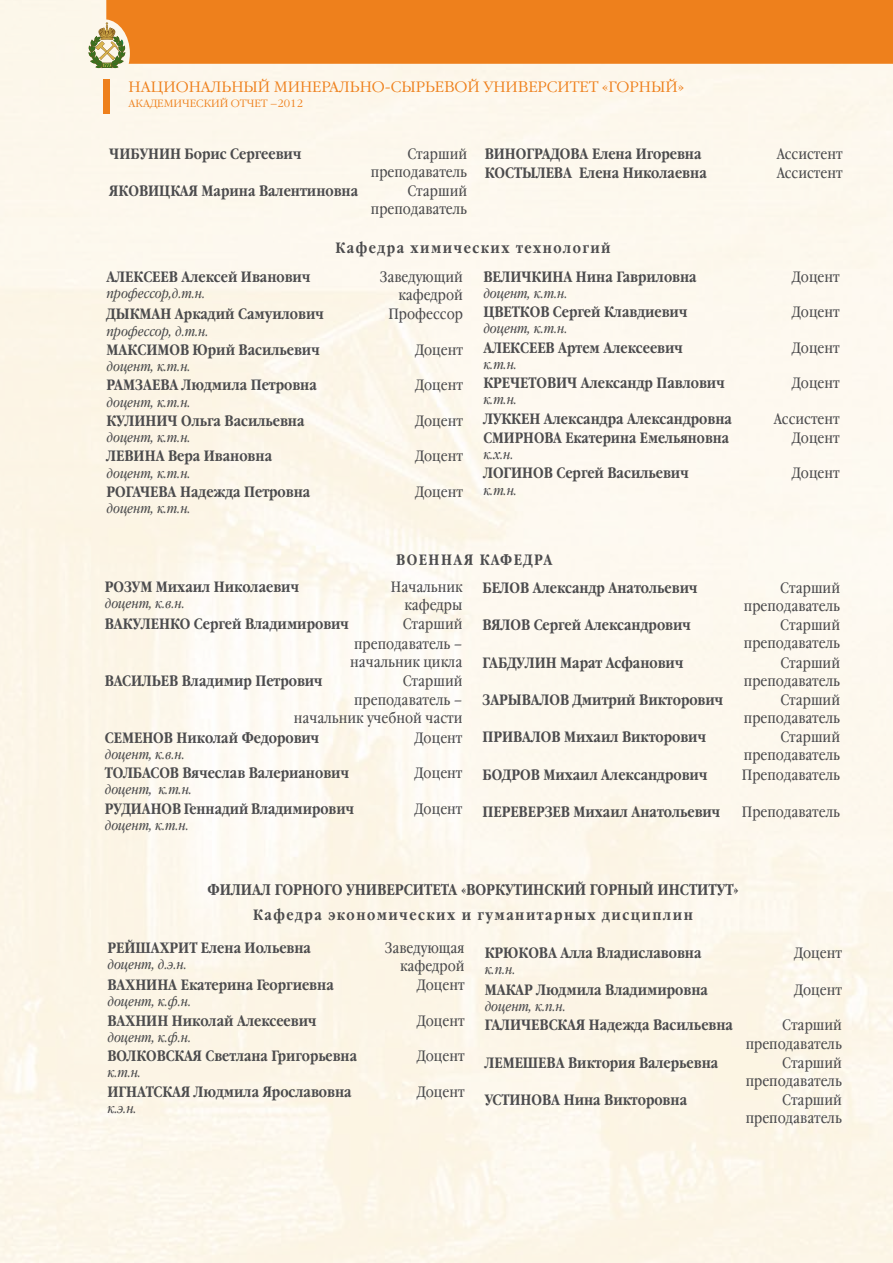
<style>
.page{position:relative;width:893px;height:1263px;background:#fff}
.page>*{position:absolute;margin:0;border:0;box-sizing:border-box;transform-origin:0 0}
.t1{font:700 15.3px "Garamond Narrow C";letter-spacing:.08em;color:#4b4b4d}
.t2{font:700 15px "Garamond Narrow C";color:#4b4b4d}
.t3{font:15px/18px "Garamond Book Narrow C";color:#4b4b4d;text-align:right}
.t4{font:700 15px/32.5px "Garamond Narrow C";letter-spacing:.1em;color:#4b4b4d}
.t5{font:300 15px "Garamond C";color:#ee801c}
.t6{font:italic 13.5px "Garamond Book Narrow C";color:#4b4b4d}
.t7{font:300 10.5px "Garamond C";color:#ee801c}
</style>
<div class="page">
<div style="left:106px;top:0;width:787px;height:64px;background:#ee801c"></div>
<svg style="left:88px;top:22px;width:38px;height:46px;background:#bdb98c"></svg>
<div style="left:103px;top:79px;width:7px;height:35px;background:#ee801c"></div>
<p class="t5" style="left:129px;top:79px;width:557px">НАЦИОНАЛЬНЫЙ МИНЕРАЛЬНО-СЫРЬЕВОЙ УНИВЕРСИТЕТ «ГОРНЫЙ»</p>
<p class="t7" style="left:129px;top:98px;width:176px">АКАДЕМИЧЕСКИЙ ОТЧЕТ –2012</p>
<p class="t2" style="left:109px;top:145px;width:11px">Чиб</p>
<p class="t2" style="left:140px;top:145px;width:163px">унин Борис Сергеевич</p>
<p class="t3" style="left:371px;top:145px;width:98px">Старший преподаватель</p>
<p class="t2" style="left:109px;top:183px;width:250px">Яковицкая Марина Валентиновна</p>
<p class="t3" style="left:371px;top:183px;width:98px">Старший преподаватель</p>
<p class="t4" style="left:335px;top:232px;width:277px">Кафедра химических технологий</p>
<p class="t2" style="left:107px;top:268px;width:205px">Алексеев Алексей Иванович</p>
<p class="t6" style="left:107px;top:286px;width:100px">профессор,д.т.н.</p>
<p class="t2" style="left:485px;top:145px;width:218px">Виноградова Елена Игоревна</p>
<p class="t3" style="left:777px;top:145px;width:67px">Ассистент</p>
<p class="t2" style="left:485px;top:165px;width:224px">Костылева Елена Николаевна</p>
<p class="t3" style="left:777px;top:165px;width:67px">Ассистент</p>
<p class="t2" style="left:483px;top:268px;width:215px">Величкина Нина Гавриловна</p>
<p class="t6" style="left:483px;top:286px;width:86px">доцент, к.т.н.</p>
<p class="t3" style="left:792px;top:268px;width:49px">Доцент</p>
<p class="t3" style="left:380px;top:268px;width:85px">Заведующий кафедрой</p>
<p class="t2" style="left:107px;top:306px;width:219px">Дыкман Аркадий Самуилович</p>
<p class="t6" style="left:107px;top:323px;width:103px">профессор, д.т.н.</p>
<p class="t3" style="left:388px;top:306px;width:76px">Профессор</p>
<p class="t2" style="left:483px;top:303px;width:206px">Цветков Сергей Клавдиевич</p>
<p class="t6" style="left:483px;top:321px;width:86px">доцент, к.т.н.</p>
<p class="t3" style="left:792px;top:303px;width:49px">Доцент</p>
<p class="t2" style="left:107px;top:341px;width:43px">Максим</p>
<p class="t2" style="left:169px;top:341px;width:152px">ов Юрий Васильевич</p>
<p class="t6" style="left:107px;top:359px;width:86px">доцент, к.т.н.</p>
<p class="t3" style="left:415px;top:341px;width:49px">Доцент</p>
<p class="t2" style="left:483px;top:339px;width:201px">Алексеев Артем Алексеевич</p>
<p class="t6" style="left:483px;top:357px;width:35px">к.т.н.</p>
<p class="t3" style="left:792px;top:339px;width:49px">Доцент</p>
<p class="t2" style="left:107px;top:377px;width:212px">Рамзаева Людмила Петровна</p>
<p class="t6" style="left:107px;top:394px;width:86px">доцент, к.т.н.</p>
<p class="t3" style="left:415px;top:377px;width:49px">Доцент</p>
<p class="t2" style="left:483px;top:374px;width:243px">Кречетович Александр Павлович</p>
<p class="t6" style="left:483px;top:392px;width:35px">к.т.н.</p>
<p class="t3" style="left:792px;top:374px;width:49px">Доцент</p>
<p class="t2" style="left:107px;top:412px;width:200px">Кулинич Ольга Васильевна</p>
<p class="t6" style="left:107px;top:430px;width:86px">доцент, к.т.н.</p>
<p class="t2" style="left:107px;top:448px;width:167px">Левина Вера Ивановна</p>
<p class="t6" style="left:107px;top:465px;width:86px">доцент, к.т.н.</p>
<p class="t2" style="left:107px;top:483px;width:205px">Рогачева Надежда Петровна</p>
<p class="t6" style="left:107px;top:501px;width:86px">доцент, к.т.н.</p>
<p class="t3" style="left:415px;top:412px;width:49px">Доцент</p>
<p class="t3" style="left:415px;top:448px;width:49px">Доцент</p>
<p class="t3" style="left:415px;top:483px;width:49px">Доцент</p>
<p class="t2" style="left:483px;top:410px;width:250px">Луккен Александра Александровна</p>
<p class="t3" style="left:774px;top:410px;width:67px">Ассистент</p>
<p class="t2" style="left:483px;top:429px;width:247px">Смирнова Екатерина Емельяновна</p>
<p class="t6" style="left:483px;top:447px;width:32px">к.х.н.</p>
<p class="t3" style="left:792px;top:429px;width:49px">Доцент</p>
<p class="t2" style="left:483px;top:465px;width:207px">Логинов Сергей Васильевич</p>
<p class="t6" style="left:483px;top:482px;width:35px">к.т.н.</p>
<p class="t3" style="left:792px;top:465px;width:49px">Доцент</p>
<p class="t2" style="left:396px;top:551px;width:12px">ВОЕННАЯ</p>
<p class="t2" style="left:480px;top:551px;width:12px">КАФЕДРА</p>
<p class="t2" style="left:105px;top:578px;width:196px">Розум Михаил Николаевич</p>
<p class="t6" style="left:105px;top:596px;width:81px">доцент, к.в.н.</p>
<p class="t3" style="left:391px;top:578px;width:73px">Начальник кафедры</p>
<p class="t2" style="left:105px;top:616px;width:246px">Вакуленко Сергей Владимирович</p>
<p class="t3" style="left:350px;top:615px;width:114px;line-height:18.6px;text-align:justify;text-indent:53px">Старший преподаватель – начальник цикла</p>
<p class="t2" style="left:105px;top:672px;width:219px">Васильев Владимир Петрович</p>
<p class="t3" style="left:294px;top:672px;width:170px;line-height:18.6px">Старший<br>преподаватель – начальник учебной части</p>
<p class="t2" style="left:105px;top:729px;width:216px">Семенов Николай Федорович</p>
<p class="t6" style="left:105px;top:747px;width:81px">доцент, к.в.н.</p>
<p class="t3" style="left:415px;top:729px;width:49px">Доцент</p>
<p class="t2" style="left:105px;top:764px;width:246px">Толбасов Вячеслав Валерианович</p>
<p class="t6" style="left:105px;top:782px;width:89px">доцент, к.т.н.</p>
<p class="t2" style="left:105px;top:800px;width:251px">Рудианов Геннадий Владимирович</p>
<p class="t6" style="left:105px;top:818px;width:86px">доцент, к.т.н.</p>
<p class="t3" style="left:415px;top:764px;width:49px">Доцент</p>
<p class="t3" style="left:415px;top:800px;width:49px">Доцент</p>
<p class="t2" style="left:482px;top:579px;width:217px">Белов Александр Анатольевич</p>
<p class="t3" style="left:744px;top:579px;width:98px">Старший преподаватель</p>
<p class="t2" style="left:482px;top:617px;width:210px">Вялов Сергей Александрович</p>
<p class="t3" style="left:744px;top:617px;width:98px">Старший преподаватель</p>
<p class="t2" style="left:482px;top:654px;width:202px">Габдулин Марат Асфанович</p>
<p class="t3" style="left:744px;top:654px;width:98px">Старший преподаватель</p>
<p class="t2" style="left:482px;top:691px;width:242px">Зарывалов Дмитрий Викторович</p>
<p class="t3" style="left:744px;top:691px;width:98px">Старший преподаватель</p>
<p class="t2" style="left:482px;top:729px;width:225px">Привалов Михаил Викторович</p>
<p class="t3" style="left:744px;top:729px;width:98px">Старший преподаватель</p>
<p class="t2" style="left:482px;top:766px;width:226px">Бодров Михаил Александрович</p>
<p class="t3" style="left:742px;top:766px;width:100px">Преподаватель</p>
<p class="t2" style="left:482px;top:803px;width:239px">Переверзев Михаил Анатольевич</p>
<p class="t3" style="left:742px;top:803px;width:100px">Преподаватель</p>
<p class="t1" style="left:207px;top:881px;width:533px">филиал горного университета «Воркутинский горный институт»</p>
<p class="t4" style="left:107px;top:899px;width:587px;text-indent:146px">Кафедра экономических и гуманитарных дисциплин<br>Рейшахрит Елена Иольевна</p>
<p class="t6" style="left:107px;top:957px;width:81px">доцент, д.э.н.</p>
<p class="t3" style="left:385px;top:939px;width:81px">Заведующая кафедрой</p>
<p class="t2" style="left:485px;top:944px;width:218px">Крюкова Алла Владиславовна</p>
<p class="t6" style="left:485px;top:962px;width:32px">к.п.н.</p>
<p class="t3" style="left:794px;top:944px;width:49px">Доцент</p>
<p class="t2" style="left:107px;top:976px;width:228px">Вахнина Екатерина Георгиевна</p>
<p class="t6" style="left:107px;top:994px;width:85px">доцент, к.ф.н.</p>
<p class="t2" style="left:107px;top:1012px;width:211px">Вахнин Николай Алексеевич</p>
<p class="t6" style="left:107px;top:1030px;width:85px">доцент, к.ф.н.</p>
<p class="t2" style="left:107px;top:1047px;width:251px">Волковская Светлана Григорьевна</p>
<p class="t6" style="left:107px;top:1065px;width:35px">к.т.н.</p>
<p class="t2" style="left:107px;top:1083px;width:246px">Игнатская Людмила Ярославовна</p>
<p class="t6" style="left:107px;top:1101px;width:31px">к.э.н.</p>
<p class="t3" style="left:417px;top:976px;width:49px">Доцент</p>
<p class="t3" style="left:417px;top:1012px;width:49px">Доцент</p>
<p class="t3" style="left:417px;top:1047px;width:49px">Доцент</p>
<p class="t3" style="left:417px;top:1083px;width:49px">Доцент</p>
<p class="t2" style="left:485px;top:981px;width:225px">Макар Людмила Владимировна</p>
<p class="t6" style="left:485px;top:999px;width:83px">доцент, к.п.н.</p>
<p class="t3" style="left:794px;top:981px;width:49px">Доцент</p>
<p class="t2" style="left:485px;top:1017px;width:250px">Галичевская Надежда Васильевна</p>
<p class="t3" style="left:746px;top:1017px;width:98px">Старший преподаватель</p>
<p class="t2" style="left:485px;top:1054px;width:235px">Лемешева Виктория Валерьевна</p>
<p class="t3" style="left:746px;top:1054px;width:98px">Старший преподаватель</p>
<p class="t2" style="left:485px;top:1091px;width:204px">Устинова Нина Викторовна</p>
<p class="t3" style="left:746px;top:1091px;width:98px">Старший преподаватель</p>
</div>
